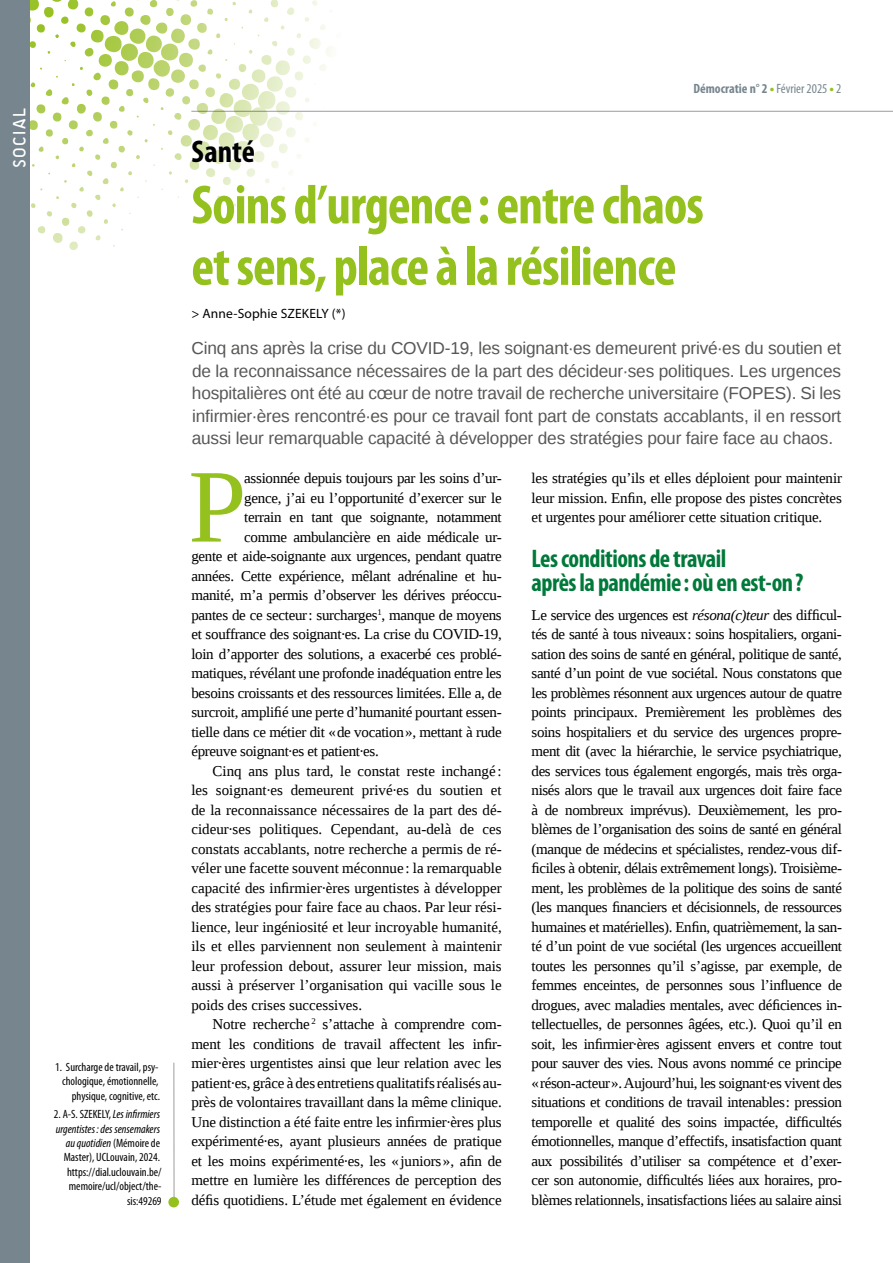
<style>
.page{position:relative;width:893px;height:1263px;background:#fff}
.page>*{position:absolute;margin:0;border:0;box-sizing:border-box;transform-origin:0 0}
.t1{font:104.4px "Liberation Serif";color:#95c11f}
.t2{font:700 condensed 55.5px/61.5px "Myriad Pro";letter-spacing:-.02em;color:#95c11f}
.t3{font:700 condensed 31.5px "Myriad Pro";color:#000}
.t4{font:700 condensed 25.5px/24px "Myriad Pro";letter-spacing:-.02em;color:#00793a}
.t5{font:18px "Sci Fly Sans";color:#fff}
.t6{font:17.25px/22.5px "Liberation Sans";letter-spacing:-.01em;color:#575756;text-align:justify}
.t7{font:15px/19.5px "Liberation Serif";letter-spacing:-.01em;color:#000;text-align:justify}
.t8{font:700 condensed 13.5px "Myriad Pro";color:#77868e}
.t9{font:13.5px "Myriad Pro";letter-spacing:.01em;color:#000}
.t10{font:condensed 12px/14.4px "Myriad Pro";color:#000;text-align:right}
.s1{font-style:italic}
.s2{font-stretch:normal;color:#95c11f}
.s3{font-weight:400}
</style>
<div class="page">
<svg style="left:30px;top:0;width:327px;height:250px"></svg>
<div style="left:0;top:0;width:30px;height:1263px;background:#77868e"></div>
<hr style="left:191px;top:111px;width:702px;height:1px;background:#9d9d9c">
<hr style="left:173px;top:1063px;width:1px;height:135px;background:#9d9d9c">
<div style="left:168px;top:1197px;width:11px;height:10px;background:#95c11f;border-radius:50%"></div>
<p class="t5" style="left:9px;top:168px;width:39px;rotate:-90deg">SOCI</p>
<p class="t10" style="left:55px;top:1059px;width:106px">1. Surcharge de travail, psy&shy;chologique, émotionnelle, physique, cognitive, etc.</p>
<p class="t10" style="left:54px;top:1107px;width:109px">2. A-S. SZEKELY, <span class="s1">Les infirmiers urgentistes: des sensemakers au quotidien</span> (Mémoire de<br>Master), UCLouvain, 2024. https://dial.uclouvain.be/ memoire/ucl/object/the&shy;sis:49269</p>
<p class="t8" style="left:693px;top:81px;width:149px">Démocratie n° 2 <span class="s2">•</span> <span class="s3">Février 2025</span> <span class="s2">•</span> <span class="s3">2</span></p>
<h3 class="t3" style="left:191px;top:132px;width:65px">Santé</h3>
<h2 class="t2" style="left:191px;top:173px;width:514px">Soins d’urgence: entre chaos et sens, place à la résilience</h2>
<p class="t9" style="left:191px;top:305px;width:156px">&gt; Anne-Sophie SZEKELY (*)</p>
<p class="t6" style="left:191px;top:338px;width:651px">Cinq ans après la crise du COVID-19, les soignant·es demeurent privé·es du soutien et de la reconnaissance nécessaires de la part des décideur·ses politiques. Les urgences hospitalières ont été au cœur de notre travail de recherche universitaire (FOPES). Si les infirmier·ères rencontré·es pour ce travail font part de constats accablants, il en ressort aussi leur remarquable capacité à développer des stratégies pour faire face au chaos.</p>
<h1 class="t1" style="left:188px;top:439px;width:60px">P</h1>
<p class="t7" style="left:244px;top:468px;width:259px">assionnée depuis toujours par les soins d’ur-</p>
<p class="t7" style="left:531px;top:468px;width:312px">les stratégies qu’ils et elles déploient pour maintenir leur mission. Enfin, elle propose des pistes concrètes et urgentes pour améliorer cette situation critique.</p>
<h3 class="t4" style="left:531px;top:546px;width:273px">Les conditions de travail<br>après la pandémie: où en est-on?</h3>
<p class="t7" style="left:531px;top:605px;width:312px">Le service des urgences est <span class="s1">résona(c)teur</span> des difficul&shy;tés de santé à tous niveaux: soins hospitaliers, organi&shy;sation des soins de santé en général, politique de santé, santé d’un point de vue sociétal. Nous constatons que les problèmes résonnent aux urgences autour de quatre points principaux. Premièrement les problèmes des soins hospitaliers et du service des urgences propre&shy;ment dit (avec la hiérarchie, le service psychiatrique, des services tous également engorgés, mais très orga&shy;nisés alors que le travail aux urgences doit faire face à de nombreux imprévus). Deuxièmement, les pro&shy;blèmes de l’organisation des soins de santé en général (manque de médecins et spécialistes, rendez-vous dif&shy;ficiles à obtenir, délais extrêmement longs). Troisième&shy;ment, les problèmes de la politique des soins de santé (les manques financiers et décisionnels, de ressources humaines et matérielles). Enfin, quatrièmement, la san&shy;té d’un point de vue sociétal (les urgences accueillent toutes les personnes qu’il s’agisse, par exemple, de femmes enceintes, de personnes sous l’influence de drogues, avec maladies mentales, avec déficiences in&shy;tellectuelles, de personnes âgées, etc.). Quoi qu’il en soit, les infirmier·ères agissent envers et contre tout pour sauver des vies. Nous avons nommé ce principe «réson-acteur». Aujourd’hui, les soignant·es vivent des situations et conditions de travail intenables: pression temporelle et qualité des soins impactée, difficultés émotionnelles, manque d’effectifs, insatisfaction quant aux possibilités d’utiliser sa compétence et d’exer&shy;cer son autonomie, difficultés liées aux horaires, pro&shy;blèmes relationnels, insatisfactions liées au salaire ainsi</p>
<p class="t7" style="left:244px;top:488px;width:259px">gence, j’ai eu l’opportunité d’exercer sur le</p>
<p class="t7" style="left:244px;top:507px;width:259px">terrain en tant que soignante, notamment</p>
<p class="t7" style="left:244px;top:527px;width:259px">comme ambulancière en aide médicale ur-</p>
<p class="t7" style="left:191px;top:546px;width:312px">gente et aide-soignante aux urgences, pendant quatre</p>
<p class="t7" style="left:191px;top:566px;width:312px">années. Cette expérience, mêlant adrénaline et hu-</p>
<p class="t7" style="left:191px;top:585px;width:312px">manité, m’a permis d’observer les dérives préoccu-</p>
<p class="t7" style="left:191px;top:605px;width:312px">pantes de ce secteur: surcharges<sup>1</sup>, manque de moyens</p>
<p class="t7" style="left:191px;top:624px;width:312px">et souffrance des soignant·es. La crise du COVID-19,</p>
<p class="t7" style="left:191px;top:644px;width:312px">loin d’apporter des solutions, a exacerbé ces problé-</p>
<p class="t7" style="left:191px;top:663px;width:312px">matiques, révélant une profonde inadéquation entre les</p>
<p class="t7" style="left:191px;top:683px;width:312px">besoins croissants et des ressources limitées. Elle a, de</p>
<p class="t7" style="left:191px;top:702px;width:312px">surcroit, amplifié une perte d’humanité pourtant essen-</p>
<p class="t7" style="left:191px;top:722px;width:312px">tielle dans ce métier dit «de vocation», mettant à rude</p>
<p class="t7" style="left:191px;top:741px;width:189px">épreuve soignant·es et patient·es.</p>
<p class="t7" style="left:213px;top:761px;width:291px">Cinq ans plus tard, le constat reste inchangé :</p>
<p class="t7" style="left:191px;top:780px;width:312px">les soignant·es demeurent privé·es du soutien et</p>
<p class="t7" style="left:191px;top:800px;width:312px">de la reconnaissance nécessaires de la part des dé-</p>
<p class="t7" style="left:191px;top:819px;width:312px">cideur·ses politiques. Cependant, au-delà de ces</p>
<p class="t7" style="left:191px;top:839px;width:312px">constats accablants, notre recherche a permis de ré-</p>
<p class="t7" style="left:191px;top:858px;width:312px">véler une facette souvent méconnue : la remarquable</p>
<p class="t7" style="left:191px;top:878px;width:312px">capacité des infirmier·ères urgentistes à développer</p>
<p class="t7" style="left:191px;top:897px;width:312px">des stratégies pour faire face au chaos. Par leur rési-</p>
<p class="t7" style="left:191px;top:917px;width:312px">lience, leur ingéniosité et leur incroyable humanité,</p>
<p class="t7" style="left:191px;top:936px;width:312px">ils et elles parviennent non seulement à maintenir</p>
<p class="t7" style="left:191px;top:956px;width:312px">leur profession debout, assurer leur mission, mais</p>
<p class="t7" style="left:191px;top:975px;width:312px">aussi à préserver l’organisation qui vacille sous le</p>
<p class="t7" style="left:191px;top:995px;width:172px">poids des crises successives.</p>
<p class="t7" style="left:213px;top:1014px;width:291px">Notre recherche <sup>2</sup> s’attache à comprendre com-</p>
<p class="t7" style="left:191px;top:1034px;width:312px">ment les conditions de travail affectent les infir-</p>
<p class="t7" style="left:191px;top:1053px;width:312px">mier·ères urgentistes ainsi que leur relation avec les</p>
<p class="t7" style="left:191px;top:1073px;width:312px">patient·es, grâce à des entretiens qualitatifs réalisés au-</p>
<p class="t7" style="left:191px;top:1092px;width:312px">près de volontaires travaillant dans la même clinique.</p>
<p class="t7" style="left:191px;top:1112px;width:312px">Une distinction a été faite entre les infirmier·ères plus</p>
<p class="t7" style="left:191px;top:1131px;width:312px">expérimenté·es, ayant plusieurs années de pratique</p>
<p class="t7" style="left:191px;top:1151px;width:312px">et les moins expérimenté·es, les «juniors», afin de</p>
<p class="t7" style="left:191px;top:1170px;width:312px">mettre en lumière les différences de perception des</p>
<p class="t7" style="left:191px;top:1190px;width:312px">défis quotidiens. L’étude met également en évidence</p>
</div>
